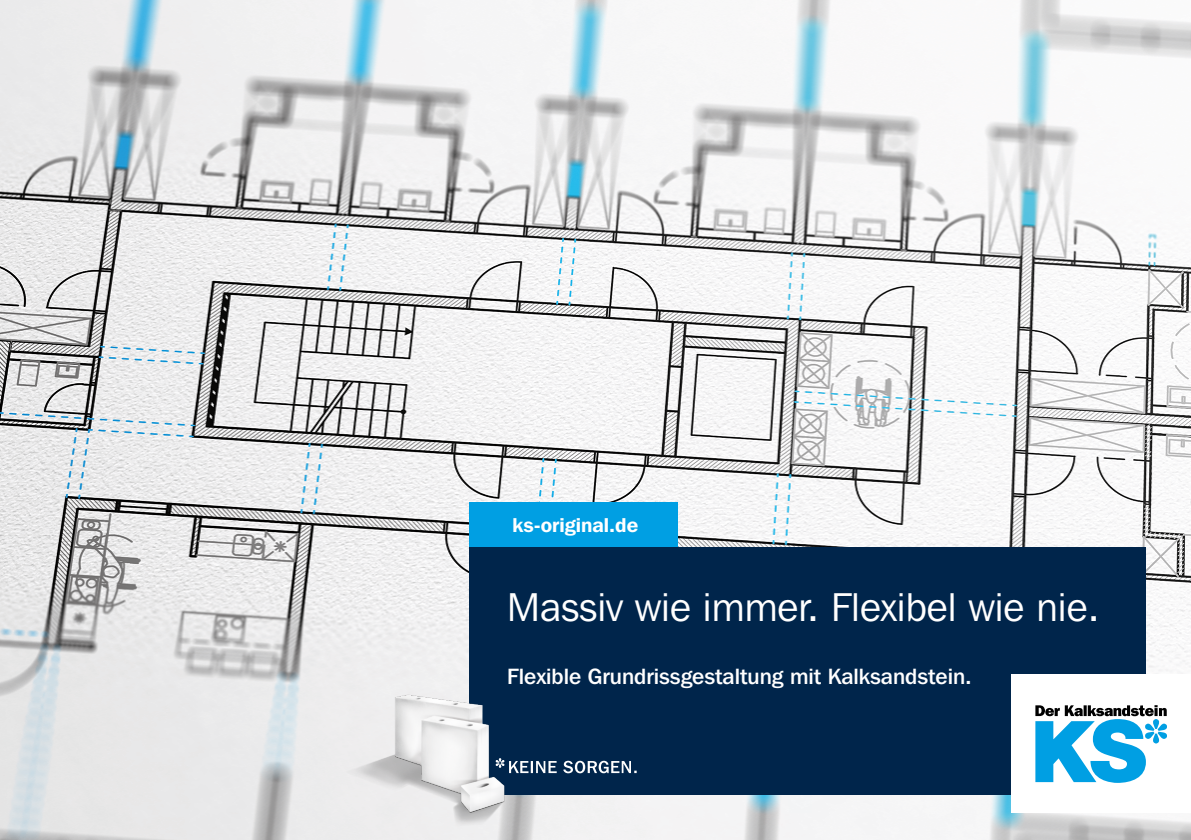
<style>
.page{position:relative;width:1191px;height:840px;background:#fff}
.page>*{position:absolute;margin:0;border:0;box-sizing:border-box;transform-origin:0 0}
.t1{font:40px "Franklin Gothic IT Cby BT";color:#fff}
.t2{font:500 22px "Franklin Gothic IT Cby BT";color:#fff}
.t3{font:600 20px "Franklin Gothic IT Cby BT";color:#fff}
</style>
<div class="page">
<img style="left:0;top:0;width:1191px;height:839px">
<div style="left:469px;top:547px;width:677px;height:247px;background:#00254b"></div>
<svg style="left:567px;top:760px;width:69px;height:12px"></svg>
<div style="left:1011px;top:674px;width:180px;height:138px;background:#fff"></div>
<svg style="left:1035px;top:705px;width:132px;height:77px"></svg>
<img style="left:341px;top:667px;width:226px;height:167px">
<div style="left:469px;top:502px;width:209px;height:45px;background:#009fe3"></div>
<p class="t3" style="left:512px;top:512px;width:127px">ks-original.de</p>
<h1 class="t1" style="left:507px;top:581px;width:594px">Massiv wie immer. Flexibel wie nie.</h1>
<p class="t2" style="left:507px;top:662px;width:466px">Flexible Grundrissgestaltung mit Kalksandstein.</p>
</div>
